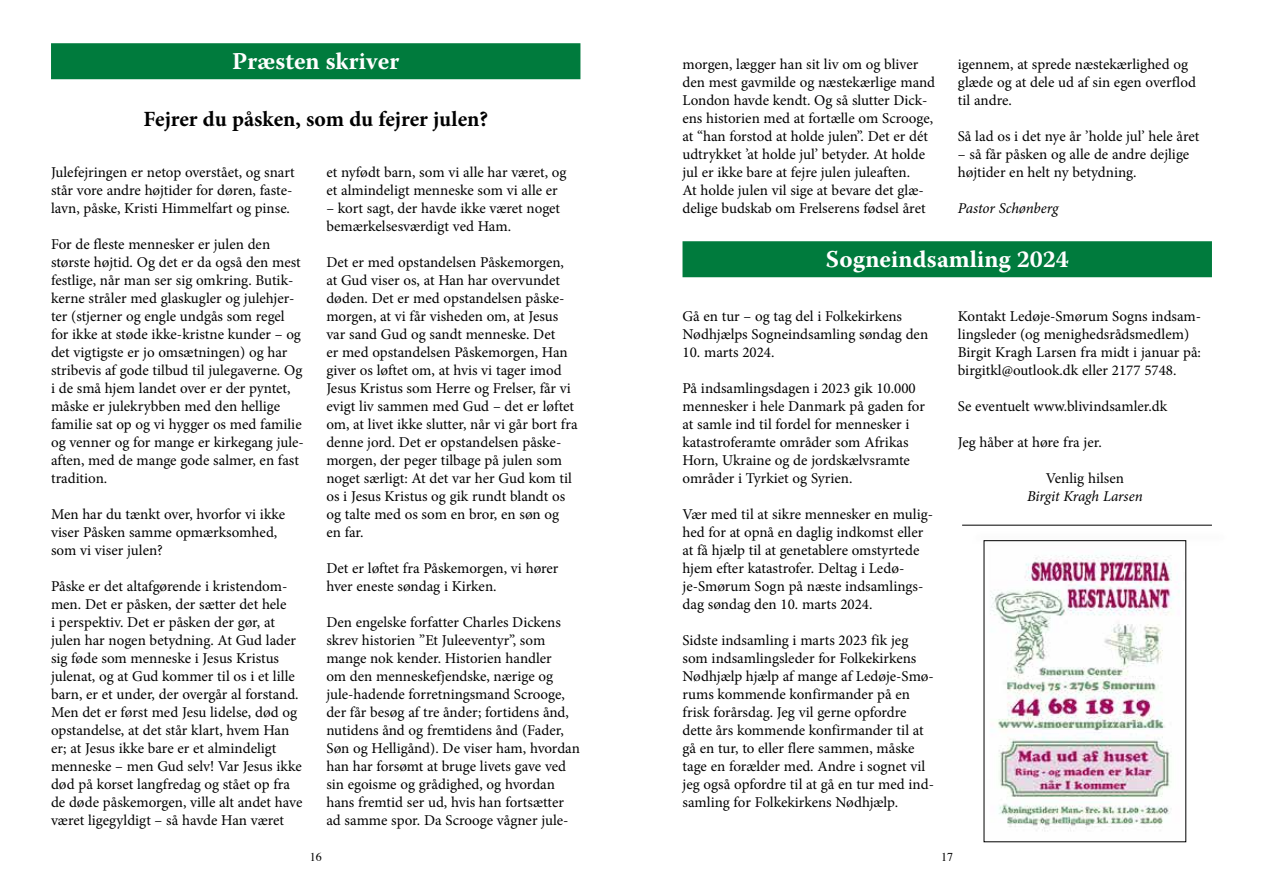
<style>
.page{position:relative;width:1263px;height:893px;background:#fff}
.page>*{position:absolute;margin:0;border:0;box-sizing:border-box;transform-origin:0 0}
.t1{font:700 24px "Warnock Pro";color:#fff}
.t2{font:700 21.75px "Minion Pro";letter-spacing:-.005em;color:#000}
.t3{font:15px/18px "Minion Pro";color:#000}
.t4{font:italic 15px "Minion Pro";letter-spacing:-.01em;color:#000}
.t5{font:12px "Times";color:#000}
</style>
<div class="page">
<div style="left:51px;top:43px;width:529px;height:36px;background:#007b3d"></div>
<div style="left:682px;top:241px;width:530px;height:36px;background:#007b3d"></div>
<img style="left:990px;top:555px;width:190px;height:276px">
<div style="left:969px;top:529px;width:262px;height:17px;background:#000;opacity:.4"></div>
<hr style="left:962px;top:525px;width:250px;height:1px;background:#000">
<h1 class="t1" style="left:232px;top:47px;width:169px">Præsten skriver</h1>
<h2 class="t2" style="left:143px;top:104px;width:346px">Fejrer du påsken, som du fejrer julen?</h2>
<p class="t3" style="left:51px;top:163px;width:245px">Julefejringen er netop overstået, og snart står vore andre højtider for døren, faste&shy;lavn, påske, Kristi Himmelfart og pinse.</p>
<p class="t3" style="left:51px;top:235px;width:254px">For de fleste mennesker er julen den største højtid. Og det er da også den mest festlige, når man ser sig omkring. Butik&shy;kerne stråler med glaskugler og julehjer&shy;ter (stjerner og engle undgås som regel for ikke at støde ikke-kristne kunder – og det vigtigste er jo omsætningen) og har stribevis af gode tilbud til julegaverne. Og i de små hjem landet over er der pyntet, måske er julekrybben med den hellige familie sat op og vi hygger os med familie og venner og for mange er kirkegang jule&shy;aften, med de mange gode salmer, en fast tradition.</p>
<p class="t3" style="left:51px;top:505px;width:236px">Men har du tænkt over, hvorfor vi ikke viser Påsken samme opmærksomhed, som vi viser julen?</p>
<p class="t3" style="left:51px;top:577px;width:253px">Påske er det altafgørende i kristendom&shy;men. Det er påsken, der sætter det hele<br>i perspektiv. Det er påsken der gør, at julen har nogen betydning. At Gud lader sig føde som menneske i Jesus Kristus julenat, og at Gud kommer til os i et lille barn, er et under, der overgår al forstand.<br>Men det er først med Jesu lidelse, død og opstandelse, at det står klart, hvem Han er; at Jesus ikke bare er et almindeligt menneske – men Gud selv! Var Jesus ikke død på korset langfredag og stået op fra de døde påskemorgen, ville alt andet have været ligegyldigt – så havde Han været</p>
<p class="t3" style="left:326px;top:163px;width:242px">et nyfødt barn, som vi alle har været, og et almindeligt menneske som vi alle er</p>
<p class="t3" style="left:326px;top:199px;width:235px">– kort sagt, der havde ikke været noget bemærkelsesværdigt ved Ham.</p>
<p class="t3" style="left:326px;top:253px;width:253px">Det er med opstandelsen Påskemorgen, at Gud viser os, at Han har overvundet døden. Det er med opstandelsen påske&shy;morgen, at vi får visheden om, at Jesus var sand Gud og sandt menneske. Det<br>er med opstandelsen Påskemorgen, Han giver os løftet om, at hvis vi tager imod Jesus Kristus som Herre og Frelser, får vi evigt liv sammen med Gud – det er løftet om, at livet ikke slutter, når vi går bort fra denne jord. Det er opstandelsen påske&shy;morgen, der peger tilbage på julen som noget særligt: At det var her Gud kom til os i Jesus Kristus og gik rundt blandt os og talte med os som en bror, en søn og<br>en far.</p>
<p class="t3" style="left:326px;top:559px;width:234px">Det er løftet fra Påskemorgen, vi hører hver eneste søndag i Kirken.</p>
<p class="t3" style="left:326px;top:613px;width:255px">Den engelske forfatter Charles Dickens skrev historien ”Et Juleeventyr”, som mange nok kender. Historien handler<br>om den menneskefjendske, nærige og jule-hadende forretningsmand Scrooge, der får besøg af tre ånder; fortidens ånd, nutidens ånd og fremtidens ånd (Fader, Søn og Helligånd). De viser ham, hvordan han har forsømt at bruge livets gave ved sin egoisme og grådighed, og hvordan hans fremtid ser ud, hvis han fortsætter ad samme spor. Da Scrooge vågner jule-</p>
<p class="t3" style="left:682px;top:55px;width:254px">morgen, lægger han sit liv om og bliver den mest gavmilde og næstekærlige mand London havde kendt. Og så slutter Dick&shy;ens historien med at fortælle om Scrooge, at “han forstod at holde julen”. Det er dét udtrykket ’at holde jul’ betyder. At holde jul er ikke bare at fejre julen juleaften.<br>At holde julen vil sige at bevare det glæ&shy;delige budskab om Frelserens fødsel året</p>
<p class="t3" style="left:958px;top:55px;width:240px">igennem, at sprede næstekærlighed og glæde og at dele ud af sin egen overflod til andre.</p>
<p class="t3" style="left:958px;top:127px;width:243px">Så lad os i det nye år ’holde jul’ hele året</p>
<p class="t3" style="left:958px;top:145px;width:233px">– så får påsken og alle de andre dejlige højtider en helt ny betydning.</p>
<p class="t4" style="left:958px;top:198px;width:102px">Pastor Schønberg</p>
<h1 class="t1" style="left:826px;top:245px;width:245px">Sogneindsamling 2024</h1>
<p class="t3" style="left:682px;top:307px;width:247px">Gå en tur – og tag del i Folkekirkens<br>Nødhjælps Sogneindsamling søndag den</p>
<p class="t3" style="left:682px;top:343px;width:94px">10. marts 2024.</p>
<p class="t3" style="left:682px;top:379px;width:244px">På indsamlingsdagen i 2023 gik 10.000 mennesker i hele Danmark på gaden for at samle ind til fordel for mennesker i katastroferamte områder som Afrikas Horn, Ukraine og de jordskælvsramte områder i Tyrkiet og Syrien.</p>
<p class="t3" style="left:682px;top:505px;width:252px">Vær med til at sikre mennesker en mulig&shy;hed for at opnå en daglig indkomst eller at få hjælp til at genetablere omstyrtede hjem efter katastrofer. Deltag i Ledø&shy;je-Smørum Sogn på næste indsamlings&shy;dag søndag den 10. marts 2024.</p>
<p class="t3" style="left:682px;top:631px;width:253px">Sidste indsamling i marts 2023 fik jeg som indsamlingsleder for Folkekirkens Nødhjælp hjælp af mange af Ledøje-Smø&shy;rums kommende konfirmander på en frisk forårsdag. Jeg vil gerne opfordre dette års kommende konfirmander til at gå en tur, to eller flere sammen, måske tage en forælder med. Andre i sognet vil jeg også opfordre til at gå en tur med ind&shy;samling for Folkekirkens Nødhjælp.</p>
<p class="t3" style="left:958px;top:307px;width:245px">Kontakt Ledøje-Smørum Sogns indsam&shy;lingsleder (og menighedsrådsmedlem)<br>Birgit Kragh Larsen fra midt i januar på: birgitkl@outlook.dk eller 2177 5748.</p>
<p class="t3" style="left:958px;top:397px;width:211px">Se eventuelt www.blivindsamler.dk</p>
<p class="t3" style="left:958px;top:433px;width:146px">Jeg håber at høre fra jer.</p>
<p class="t3" style="left:1046px;top:469px;width:80px">Venlig hilsen</p>
<p class="t4" style="left:1027px;top:486px;width:117px">Birgit Kragh Larsen</p>
<p class="t5" style="left:310px;top:846px;width:13px">16</p>
<p class="t5" style="left:941px;top:846px;width:13px">17</p>
</div>
